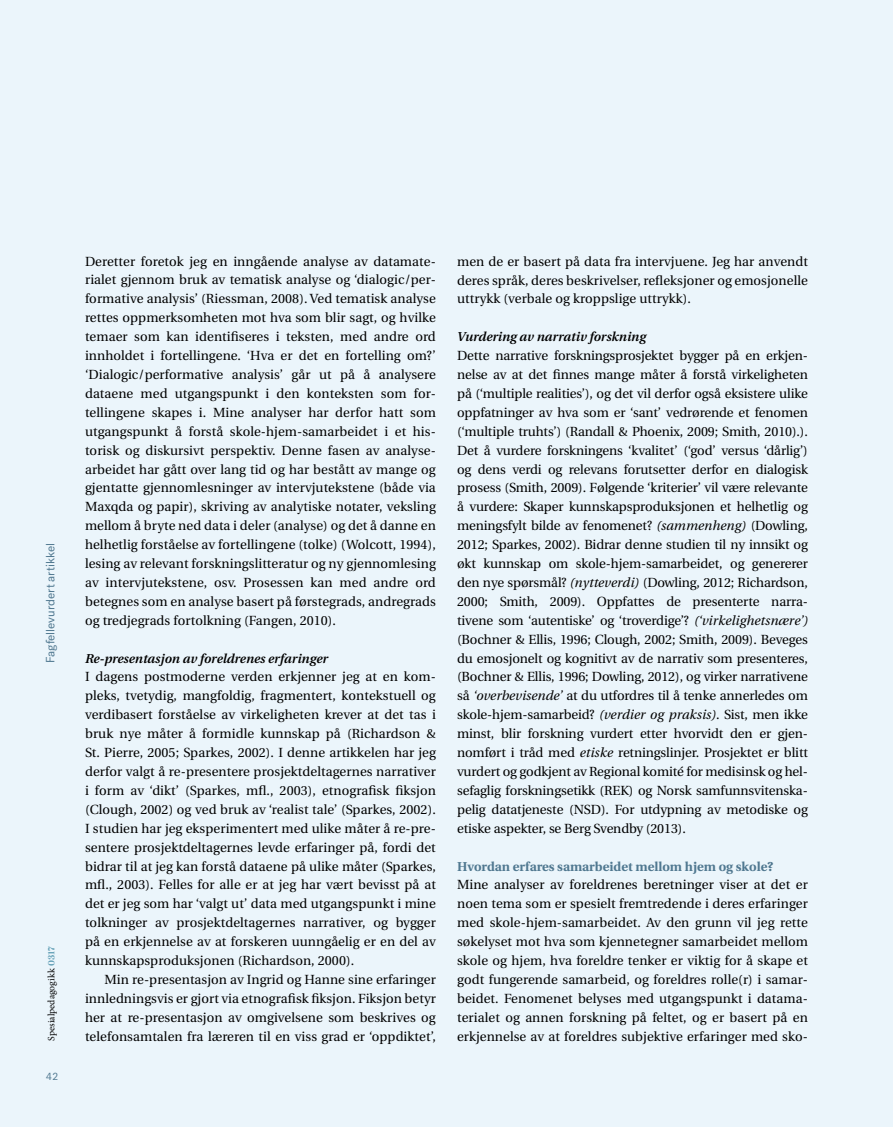
<style>
.page{position:relative;width:893px;height:1127px;background:#ebf5fb}
.page>*{position:absolute;margin:0;border:0;box-sizing:border-box;transform-origin:0 0}
.t1{font:13.2px/18.9px "Utopia";letter-spacing:.005em;color:#000;text-align:justify}
.t2{font:italic 600 12.9px "Utopia";color:#000}
.t3{font:700 12.9px "Utopia";color:#507890}
.t4{font:12px "Post Grotesk";color:#507890}
.t5{font:10.5px "Post Grotesk";color:#507890}
.t6{font:9.75px "Minion Pro";letter-spacing:.005em;color:#000}
.s1{font-family:"Ingeborg";font-weight:700;color:#65a1b7}
.s2{font-style:italic}
</style>
<div class="page">
<p class="t4" style="left:43px;top:663px;width:121px;rotate:-90deg">Fagfellevurdert artikkel</p>
<p class="t6" style="left:45px;top:1040px;width:96px;rotate:-90deg">Spesialpedagogikk <span class="s1">0317</span></p>
<p class="t5" style="left:46px;top:1070px;width:14px">42</p>
<p class="t1" style="left:85px;top:252px;width:352px">Deretter foretok jeg en inngående analyse av datamate&shy;rialet gjennom bruk av tematisk analyse og ‘dialogic/per&shy;formative analysis’ (Riessman, 2008). Ved tematisk analyse rettes oppmerksomheten mot hva som blir sagt, og hvilke temaer som kan identifiseres i teksten, med andre ord innholdet i fortellingene. ‘Hva er det en fortelling om?’ ‘Dialogic/performative analysis’ går ut på å analysere dataene med utgangspunkt i den konteksten som for&shy;tellingene skapes i. Mine analyser har derfor hatt som utgangspunkt å forstå skole-hjem-samarbeidet i et his&shy;torisk og diskursivt perspektiv. Denne fasen av analyse&shy;arbeidet har gått over lang tid og har bestått av mange og gjentatte gjennomlesninger av intervjutekstene (både via Maxqda og papir), skriving av analytiske notater, veksling mellom å bryte ned data i deler (analyse) og det å danne en helhetlig forståelse av fortellingene (tolke) (Wolcott, 1994), lesing av relevant forskningslitteratur og ny gjennomlesing av intervjutekstene, osv. Prosessen kan med andre ord betegnes som en analyse basert på førstegrads, andregrads og tredjegrads fortolkning (Fangen, 2010).</p>
<p class="t2" style="left:85px;top:651px;width:244px">Re-presentasjon av foreldrenes erfaringer</p>
<p class="t1" style="left:85px;top:668px;width:352px">I dagens postmoderne verden erkjenner jeg at en kom&shy;pleks, tvetydig, mangfoldig, fragmentert, kontekstuell og verdibasert forståelse av virkeligheten krever at det tas i bruk nye måter å formidle kunnskap på (Richardson &amp; St. Pierre, 2005; Sparkes, 2002). I denne artikkelen har jeg derfor valgt å re-presentere prosjektdeltagernes narrativer i form av ‘dikt’ (Sparkes, mfl., 2003), etnografisk fiksjon (Clough, 2002) og ved bruk av ‘realist tale’ (Sparkes, 2002).<br>I studien har jeg eksperimentert med ulike måter å re-pre&shy;sentere prosjektdeltagernes levde erfaringer på, fordi det bidrar til at jeg kan forstå dataene på ulike måter (Sparkes, mfl., 2003). Felles for alle er at jeg har vært bevisst på at det er jeg som har ‘valgt ut’ data med utgangspunkt i mine tolkninger av prosjektdeltagernes narrativer, og bygger på en erkjennelse av at forskeren uunngåelig er en del av kunnskapsproduksjonen (Richardson, 2000).</p>
<p class="t1" style="left:85px;top:970px;width:352px;text-indent:20px">Min re-presentasjon av Ingrid og Hanne sine erfaringer innledningsvis er gjort via etnografisk fiksjon. Fiksjon betyr her at re-presentasjon av omgivelsene som beskrives og telefonsamtalen fra læreren til en viss grad er ‘oppdiktet’,</p>
<p class="t1" style="left:457px;top:252px;width:352px">men de er basert på data fra intervjuene. Jeg har anvendt deres språk, deres beskrivelser, refleksjoner og emosjonelle uttrykk (verbale og kroppslige uttrykk).</p>
<p class="t2" style="left:457px;top:329px;width:190px">Vurdering av narrativ forskning</p>
<p class="t1" style="left:457px;top:346px;width:352px">Dette narrative forskningsprosjektet bygger på en erkjen&shy;nelse av at det finnes mange måter å forstå virkeligheten på (‘multiple realities’), og det vil derfor også eksistere ulike oppfatninger av hva som er ‘sant’ vedrørende et fenomen (‘multiple truhts’) (Randall &amp; Phoenix, 2009; Smith, 2010).).<br>Det å vurdere forskningens ‘kvalitet’ (‘god’ versus ‘dårlig’) og dens verdi og relevans forutsetter derfor en dialogisk prosess (Smith, 2009). Følgende ‘kriterier’ vil være relevante å vurdere: Skaper kunnskapsproduksjonen et helhetlig og meningsfylt bilde av fenomenet? <span class="s2">(sammenheng)</span> (Dowling, 2012; Sparkes, 2002). Bidrar denne studien til ny innsikt og økt kunnskap om skole-hjem-samarbeidet, og genererer den nye spørsmål? <span class="s2">(nytteverdi)</span> (Dowling, 2012; Richardson, 2000; Smith, 2009). Oppfattes de presenterte narra&shy;tivene som ‘autentiske’ og ‘troverdige’? <span class="s2">(‘virkelighetsnære’) </span>(Bochner &amp; Ellis, 1996; Clough, 2002; Smith, 2009). Beveges du emosjonelt og kognitivt av de narrativ som presenteres, (Bochner &amp; Ellis, 1996; Dowling, 2012), og virker narrativene så <span class="s2">‘overbevisende’</span> at du utfordres til å tenke annerledes om skole-hjem-samarbeid? <span class="s2">(verdier og praksis)</span>. Sist, men ikke minst, blir forskning vurdert etter hvorvidt den er gjen&shy;nomført i tråd med <span class="s2">etiske</span> retningslinjer. Prosjektet er blitt vurdert og godkjent av Regional komité for medisinsk og hel&shy;sefaglig forskningsetikk (REK) og Norsk samfunnsvitenska&shy;pelig datatjeneste (NSD). For utdypning av metodiske og etiske aspekter, se Berg Svendby (2013).</p>
<p class="t3" style="left:457px;top:859px;width:318px">Hvordan erfares samarbeidet mellom hjem og skole?</p>
<p class="t1" style="left:457px;top:876px;width:352px">Mine analyser av foreldrenes beretninger viser at det er noen tema som er spesielt fremtredende i deres erfaringer med skole-hjem-samarbeidet. Av den grunn vil jeg rette søkelyset mot hva som kjennetegner samarbeidet mellom skole og hjem, hva foreldre tenker er viktig for å skape et godt fungerende samarbeid, og foreldres rolle(r) i samar&shy;beidet. Fenomenet belyses med utgangspunkt i datama&shy;terialet og annen forskning på feltet, og er basert på en erkjennelse av at foreldres subjektive erfaringer med sko-</p>
</div>
